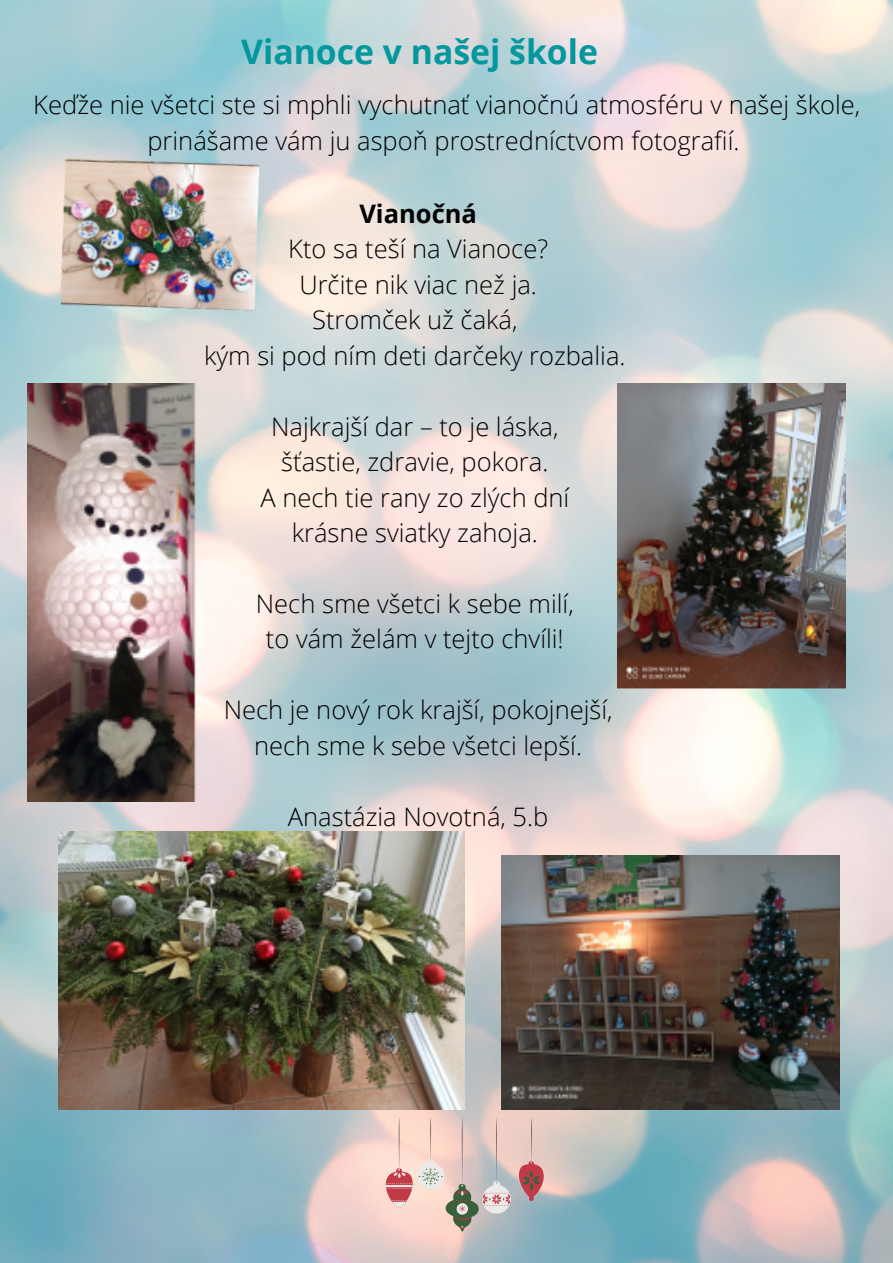
<style>
.page{position:relative;width:893px;height:1263px;background:#fff}
.page>*{position:absolute;margin:0;border:0;box-sizing:border-box;transform-origin:0 0}
.t1{font:700 33.75px "Open Sans";color:#03989e}
.t2{font:300 25.5px/35.5px "Open Sans";color:#000;text-align:center}
.t3{font:700 25.5px "Open Sans";color:#000}
</style>
<div class="page">
<img style="left:0;top:0;width:893px;height:1263px">
<img style="left:58px;top:155px;width:205px;height:160px">
<img style="left:501px;top:855px;width:338px;height:254px">
<img style="left:58px;top:831px;width:406px;height:278px">
<img style="left:617px;top:384px;width:228px;height:305px">
<img style="left:27px;top:384px;width:169px;height:418px">
<svg style="left:519px;top:1117px;width:25px;height:84px;background:#cd9d9a"></svg>
<svg style="left:386px;top:1117px;width:125px;height:114px;background:#ddc3bb"></svg>
<p class="t1" style="left:241px;top:28px;width:358px">Vianoce v našej škole</p>
<p class="t2" style="left:33px;top:87px;width:828px">Keďže nie všetci ste si mphli vychutnať vianočnú atmosféru v našej škole, prinášame vám ju aspoň prostredníctvom fotografií.</p>
<p class="t3" style="left:359px;top:196px;width:119px">Vianočná</p>
<p class="t2" style="left:288px;top:231px;width:261px">Kto sa teší na Vianoce?</p>
<p class="t2" style="left:299px;top:266px;width:239px">Určite nik viac než ja.</p>
<p class="t2" style="left:312px;top:302px;width:207px">Stromček už čaká,</p>
<p class="t2" style="left:204px;top:337px;width:423px">kým si pod ním deti darčeky rozbalia.</p>
<p class="t2" style="left:271px;top:408px;width:289px">Najkrajší dar – to je láska,</p>
<p class="t2" style="left:281px;top:443px;width:269px">šťastie, zdravie, pokora.</p>
<p class="t2" style="left:260px;top:479px;width:310px">A nech tie rany zo zlých dní</p>
<p class="t2" style="left:292px;top:514px;width:248px">krásne sviatky zahoja.</p>
<p class="t2" style="left:256px;top:585px;width:319px">Nech sme všetci k sebe milí,</p>
<p class="t2" style="left:266px;top:621px;width:299px">to vám želám v tejto chvíli!</p>
<p class="t2" style="left:224px;top:692px;width:390px">Nech je nový rok krajší, pokojnejší,</p>
<p class="t2" style="left:254px;top:727px;width:329px">nech sme k sebe všetci lepší.</p>
<p class="t2" style="left:288px;top:798px;width:262px">Anastázia Novotná, 5.b</p>
</div>
